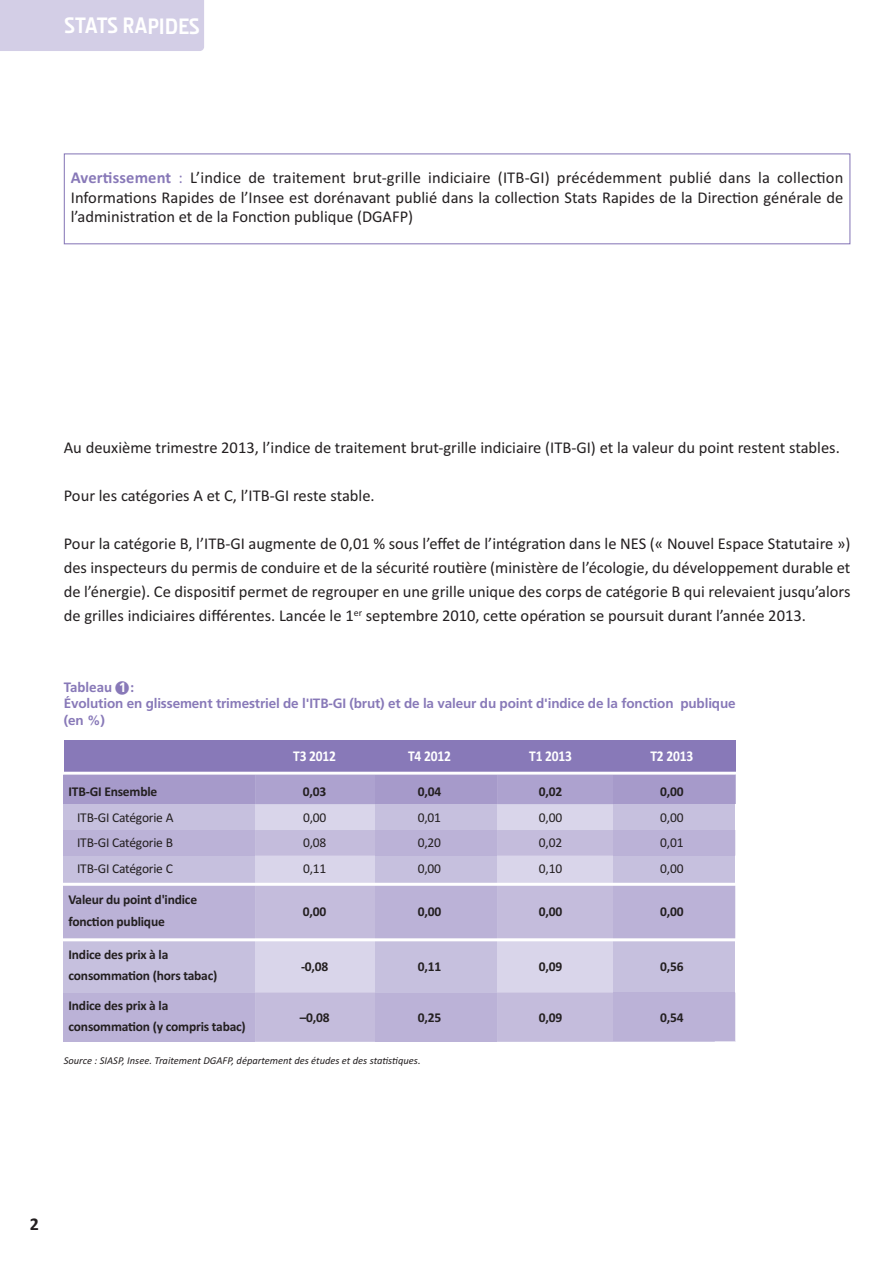
<style>
.page{position:relative;width:893px;height:1263px;background:#fff}
.page>*{position:absolute;margin:0;border:0;box-sizing:border-box;transform-origin:0 0}
.t1{font:700 22.5px "Section";color:#fff}
.t2{font:700 18px "Calibri";color:#231f20}
.t3{font:16.5px/24px "Calibri";color:#231f20;text-align:justify}
.t4{font:700 15px "Calibri";letter-spacing:-.015em;color:#fff;scale:.9 1}
.t5{font:700 15px "Calibri";color:#8879b8}
.t6{font:700 13.5px/20.9px "Calibri";letter-spacing:-.015em;color:#231f20}
.t7{font:700 13.5px/16.5px "Frutiger";letter-spacing:-.01em;color:#8879b8}
.t8{font:13.5px "Calibri";letter-spacing:-.015em;color:#231f20}
.t9{font:italic 10.5px "Calibri";color:#231f20}
.s1{font-weight:700;color:#8879b8}
.s2{color:#8879b8}
.s3{font-family:"Frutiger";font-size:13.5px;color:#fff}
</style>
<div class="page">
<div style="left:64px;top:740px;width:650px;height:301px;background:#d9d5ea"></div>
<div style="left:64px;top:772px;width:191px;height:269px;background:#c6c0de"></div>
<div style="left:375px;top:772px;width:122px;height:269px;background:#c6c0de"></div>
<div style="left:614px;top:772px;width:121px;height:269px;background:#c6c0de"></div>
<div style="left:0;top:0;width:204px;height:51px;background:#d3cee6"></div>
<div style="left:64px;top:153px;width:786px;height:91px;border:1px solid #8879b8"></div>
<hr style="left:735px;top:774px;width:1px;height:30px;background:#bbb2d7">
<div style="left:255px;top:775px;width:359px;height:29px;background:#ada2cf"></div>
<div style="left:64px;top:774px;width:191px;height:30px;background:#a69aca"></div>
<div style="left:375px;top:774px;width:122px;height:30px;background:#a69aca"></div>
<div style="left:614px;top:774px;width:121px;height:30px;background:#a69aca"></div>
<svg style="left:735px;top:830px;width:1px;height:25px"></svg>
<div style="left:255px;top:830px;width:359px;height:25px;background:#c4bcdc"></div>
<div style="left:64px;top:830px;width:191px;height:25px;background:#bbb2d7"></div>
<div style="left:375px;top:830px;width:122px;height:25px;background:#bbb2d7"></div>
<div style="left:614px;top:830px;width:121px;height:25px;background:#bbb2d7"></div>
<hr style="left:735px;top:885px;width:1px;height:54px;background:#d3cee6">
<div style="left:255px;top:886px;width:359px;height:52px;background:#c4bcdc"></div>
<div style="left:64px;top:885px;width:191px;height:54px;background:#bbb2d7"></div>
<div style="left:375px;top:885px;width:122px;height:54px;background:#bbb2d7"></div>
<div style="left:614px;top:885px;width:121px;height:54px;background:#bbb2d7"></div>
<div style="left:255px;top:992px;width:481px;height:49px;background:#c4bcdc"></div>
<div style="left:64px;top:992px;width:191px;height:49px;background:#bbb2d7"></div>
<div style="left:375px;top:992px;width:122px;height:49px;background:#bbb2d7"></div>
<div style="left:614px;top:992px;width:121px;height:49px;background:#bbb2d7"></div>
<div style="left:64px;top:740px;width:672px;height:34px;background:#8879b8"></div>
<hr style="left:53px;top:772px;width:694px;height:3px;background:#fff">
<hr style="left:53px;top:883px;width:694px;height:3px;background:#fff">
<hr style="left:53px;top:938px;width:694px;height:3px;background:#fff">
<h1 class="t1" style="left:65px;top:18px;width:137px">STATS RAPIDES</h1>
<p class="t3" style="left:71px;top:168px;width:774px;line-height:19.5px"><span class="s1">Avertissement</span> <span class="s2">:</span> L’indice de traitement brut-grille indiciaire (ITB-GI) précédemment publié dans la collection Informations Rapides de l’Insee est dorénavant publié dans la collection Stats Rapides de la Direction générale de l’administration et de la Fonction publique (DGAFP)</p>
<p class="t3" style="left:64px;top:436px;width:778px">Au deuxième trimestre 2013, l’indice de traitement brut-grille indiciaire (ITB-GI) et la valeur du point restent stables.</p>
<p class="t3" style="left:64px;top:484px;width:312px">Pour les catégories A et C, l’ITB-GI reste stable.</p>
<p class="t3" style="left:64px;top:532px;width:788px">Pour la catégorie B, l’ITB-GI augmente de 0,01 % sous l’effet de l’intégration dans le NES (« Nouvel Espace Statutaire ») des inspecteurs du permis de conduire et de la sécurité routière (ministère de l’écologie, du développement durable et de l’énergie). Ce dispositif permet de regrouper en une grille unique des corps de catégorie B qui relevaient jusqu’alors de grilles indiciaires différentes. Lancée le 1<sup>er</sup> septembre 2010, cette opération se poursuit durant l’année 2013.</p>
<p class="t5" style="left:64px;top:678px;width:72px">Tableau ■<span class="s3">1</span> :</p>
<p class="t7" style="left:64px;top:696px;width:673px">Évolution en glissement trimestriel de l'ITB-GI (brut) et de la valeur du point d'indice de la fonction publique (en %)</p>
<p class="t4" style="left:293px;top:747px;width:49px">T3 2012</p>
<p class="t4" style="left:408px;top:747px;width:49px">T4 2012</p>
<p class="t4" style="left:529px;top:747px;width:49px">T1 2013</p>
<p class="t4" style="left:650px;top:747px;width:49px">T2 2013</p>
<p class="t6" style="left:69px;top:781px;width:90px">ITB-GI Ensemble</p>
<p class="t6" style="left:303px;top:781px;width:25px">0,03</p>
<p class="t6" style="left:418px;top:781px;width:25px">0,04</p>
<p class="t6" style="left:539px;top:781px;width:25px">0,02</p>
<p class="t6" style="left:660px;top:781px;width:25px">0,00</p>
<p class="t8" style="left:77px;top:809px;width:98px">ITB-GI Catégorie A</p>
<p class="t8" style="left:303px;top:809px;width:25px">0,00</p>
<p class="t8" style="left:418px;top:809px;width:25px">0,01</p>
<p class="t8" style="left:539px;top:809px;width:25px">0,00</p>
<p class="t8" style="left:660px;top:809px;width:25px">0,00</p>
<p class="t8" style="left:77px;top:835px;width:97px">ITB-GI Catégorie B</p>
<p class="t8" style="left:303px;top:835px;width:25px">0,08</p>
<p class="t8" style="left:418px;top:835px;width:25px">0,20</p>
<p class="t8" style="left:539px;top:835px;width:25px">0,02</p>
<p class="t8" style="left:660px;top:835px;width:25px">0,01</p>
<p class="t8" style="left:77px;top:860px;width:97px">ITB-GI Catégorie C</p>
<p class="t8" style="left:303px;top:860px;width:25px">0,11</p>
<p class="t8" style="left:418px;top:860px;width:25px">0,00</p>
<p class="t8" style="left:539px;top:860px;width:25px">0,10</p>
<p class="t8" style="left:660px;top:860px;width:25px">0,00</p>
<p class="t6" style="left:69px;top:888px;width:130px;line-height:22.4px">Valeur du point d'indice fonction publique</p>
<p class="t6" style="left:303px;top:901px;width:25px">0,00</p>
<p class="t6" style="left:418px;top:901px;width:25px">0,00</p>
<p class="t6" style="left:539px;top:901px;width:25px">0,00</p>
<p class="t6" style="left:660px;top:901px;width:25px">0,00</p>
<p class="t6" style="left:69px;top:944px;width:150px">Indice des prix à la consommation (hors tabac)</p>
<p class="t6" style="left:301px;top:956px;width:29px">-0,08</p>
<p class="t6" style="left:418px;top:956px;width:25px">0,11</p>
<p class="t6" style="left:539px;top:956px;width:25px">0,09</p>
<p class="t6" style="left:660px;top:956px;width:25px">0,56</p>
<p class="t6" style="left:69px;top:995px;width:179px">Indice des prix à la consommation (y compris tabac)</p>
<p class="t6" style="left:300px;top:1007px;width:31px">–0,08</p>
<p class="t6" style="left:418px;top:1007px;width:25px">0,25</p>
<p class="t6" style="left:539px;top:1007px;width:25px">0,09</p>
<p class="t6" style="left:660px;top:1007px;width:25px">0,54</p>
<p class="t9" style="left:64px;top:1054px;width:358px">Source : SIASP, Insee. Traitement DGAFP, département des études et des statistiques.</p>
<p class="t2" style="left:30px;top:1213px;width:11px">2</p>
</div>
